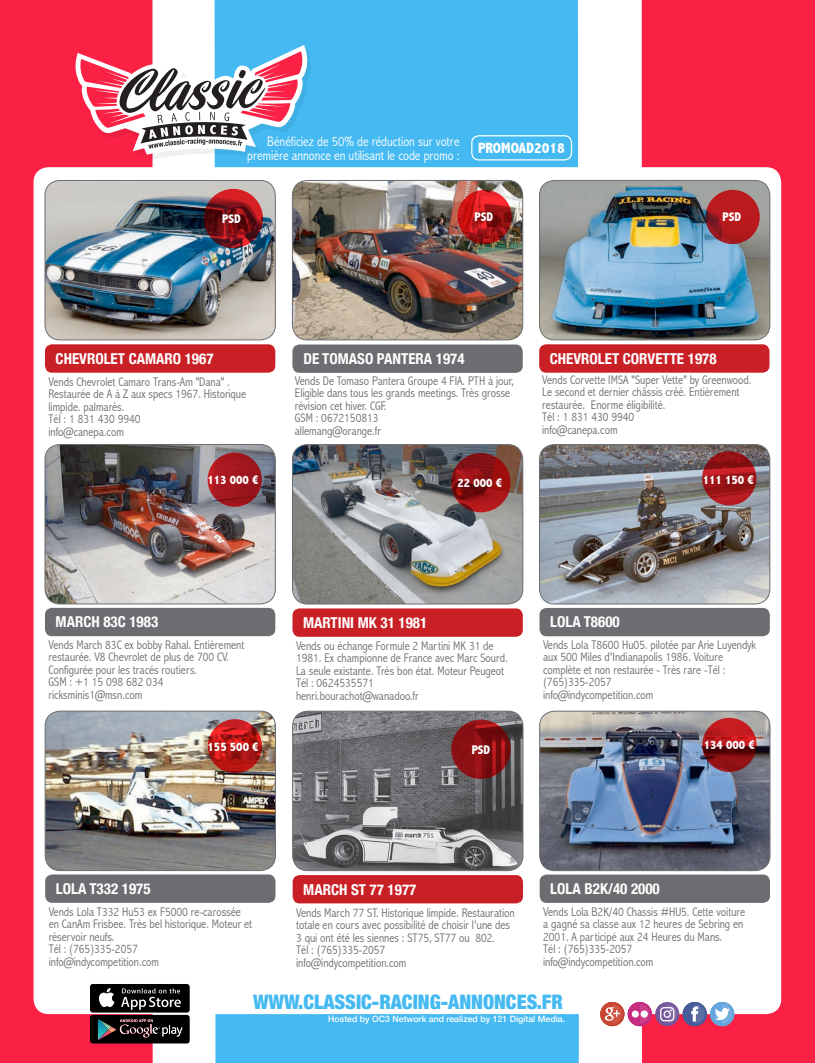
<style>
.page{position:relative;width:815px;height:1063px;background:#fa2145}
.page>*{position:absolute;margin:0;border:0;box-sizing:border-box;transform-origin:0 0}
.t1{font:900 condensed 20px "Helvetica Neue";color:#45baf2}
.Titre_Annonce{font:700 condensed 15px "Helvetica Neue";color:#fff}
.t2{font:800 condensed 15px "Abadi";color:#fff}
.t3{font:300 condensed 13.75px/13.8px "Abadi";color:#fff;text-align:right}
.Texte_Annonce{font:300 condensed 12.5px/12.5px "Abadi";color:#6c6d70}
.Prix{font:800 condensed 12.5px "Abadi";color:#fff}
.t4{font:500 8.75px "Helvetica Neue";color:#fff}
</style>
<div class="page">
<div style="left:152px;top:0;width:490px;height:1063px;background:#fff"></div>
<div style="left:215px;top:0;width:364px;height:1063px;background:#45baf2"></div>
<div style="left:34px;top:167px;width:747px;height:847px;background:#fff;border-radius:15px"></div>
<svg style="left:74px;top:45px;width:238px;height:115px"></svg>
<div style="left:600px;top:1002px;width:24px;height:24px;background:#c74533;border-radius:50%"></div>
<svg style="left:605px;top:1004px;width:17px;height:20px"></svg>
<div style="left:628px;top:1002px;width:24px;height:24px;background:#c72b80;border-radius:50%"></div>
<div style="left:632px;top:1011px;width:7px;height:7px;background:#fff;border-radius:50%"></div>
<svg style="left:640px;top:1004px;width:10px;height:19px"></svg>
<div style="left:641px;top:1011px;width:7px;height:7px;background:#fff;border-radius:50%"></div>
<div style="left:655px;top:1002px;width:24px;height:24px;background:#75579c;border-radius:50%"></div>
<svg style="left:660px;top:1004px;width:17px;height:20px"></svg>
<div style="left:683px;top:1002px;width:24px;height:24px;background:#475c99;border-radius:50%"></div>
<svg style="left:691px;top:1004px;width:14px;height:20px"></svg>
<div style="left:710px;top:1002px;width:24px;height:24px;background:#66a6de;border-radius:50%"></div>
<svg style="left:715px;top:1004px;width:17px;height:20px"></svg>
<div style="left:471px;top:135px;width:101px;height:26px;border:1px solid #fff;border-radius:7px"></div>
<div style="left:90px;top:984px;width:100px;height:29px;background:#000;border-radius:3px"></div>
<svg style="left:90px;top:988px;width:100px;height:55px"></svg>
<img style="left:540px;top:180px;width:230px;height:160px">
<div style="left:539px;top:180px;width:231px;height:160px;border:1px solid #6c6d70;border-radius:15px"></div>
<div style="left:539px;top:344px;width:230px;height:29px;background:#c92026;border-radius:7px"></div>
<svg style="left:706px;top:190px;width:54px;height:54px;background:#af1b1f"></svg>
<img style="left:292px;top:180px;width:231px;height:160px">
<div style="left:292px;top:180px;width:231px;height:160px;border:1px solid #6c6d70;border-radius:15px"></div>
<div style="left:292px;top:345px;width:231px;height:28px;background:#6c6d70;border-radius:7px"></div>
<svg style="left:458px;top:190px;width:54px;height:54px;background:#b21618"></svg>
<img style="left:45px;top:445px;width:230px;height:159px">
<div style="left:45px;top:444px;width:230px;height:160px;border:1px solid #6c6d70;border-radius:15px"></div>
<div style="left:45px;top:608px;width:230px;height:28px;background:#6c6d70;border-radius:7px"></div>
<img style="left:45px;top:180px;width:230px;height:160px">
<div style="left:45px;top:180px;width:230px;height:160px;border:1px solid #6c6d70;border-radius:15px"></div>
<div style="left:45px;top:344px;width:230px;height:29px;background:#c92026;border-radius:7px"></div>
<svg style="left:204px;top:189px;width:59px;height:59px;background:#841318"></svg>
<svg style="left:208px;top:453px;width:54px;height:54px;background:#a2181e"></svg>
<img style="left:539px;top:445px;width:231px;height:159px">
<div style="left:539px;top:444px;width:231px;height:160px;border:1px solid #6c6d70;border-radius:15px"></div>
<div style="left:539px;top:608px;width:231px;height:28px;background:#6c6d70;border-radius:7px"></div>
<svg style="left:702px;top:451px;width:54px;height:54px;background:#9f161a"></svg>
<img style="left:292px;top:445px;width:231px;height:159px">
<div style="left:292px;top:444px;width:231px;height:160px;border:1px solid #6c6d70;border-radius:15px"></div>
<div style="left:292px;top:608px;width:231px;height:29px;background:#c92026;border-radius:7px"></div>
<svg style="left:451px;top:453px;width:59px;height:59px;background:#901113"></svg>
<img style="left:45px;top:711px;width:230px;height:160px">
<div style="left:45px;top:711px;width:231px;height:160px;border:1px solid #6c6d70;border-radius:15px"></div>
<div style="left:45px;top:874px;width:230px;height:29px;background:#6c6d70;border-radius:7px"></div>
<svg style="left:208px;top:719px;width:54px;height:54px;background:#b81818"></svg>
<img style="left:540px;top:711px;width:230px;height:160px">
<div style="left:539px;top:711px;width:231px;height:160px;border:1px solid #6c6d70;border-radius:15px"></div>
<div style="left:540px;top:875px;width:230px;height:28px;background:#6c6d70;border-radius:7px"></div>
<svg style="left:702px;top:718px;width:54px;height:54px;background:#9c1418"></svg>
<img style="left:293px;top:711px;width:230px;height:160px">
<div style="left:292px;top:711px;width:231px;height:160px;border:1px solid #6c6d70;border-radius:15px"></div>
<div style="left:293px;top:875px;width:230px;height:28px;background:#c92026;border-radius:7px"></div>
<svg style="left:451px;top:720px;width:60px;height:59px;background:#871013"></svg>
<p class="t3" style="left:247px;top:135px;width:214px">Bénéficiez de 50% de réduction sur votre première annonce en utilisant le code promo :</p>
<p class="t2" style="left:478px;top:139px;width:88px">PROMOAD2018</p>
<p class="Prix" style="left:222px;top:211px;width:20px">PSD</p>
<p class="Prix" style="left:474px;top:210px;width:20px">PSD</p>
<p class="Prix" style="left:722px;top:210px;width:20px">PSD</p>
<p class="Titre_Annonce" style="left:56px;top:346px;width:159px">CHEVROLET CAMARO 1967</p>
<p class="Texte_Annonce" style="left:49px;top:375px;width:199px">Vends Chevrolet Camaro Trans-Am "Dana" .<br>Restaurée de A à Z aux specs 1967. Historique limpide. palmarès.</p>
<p class="Texte_Annonce" style="left:49px;top:413px;width:94px">Tél : 1 831 430 9940</p>
<p class="Texte_Annonce" style="left:49px;top:425px;width:77px">info@canepa.com</p>
<p class="Prix" style="left:207px;top:473px;width:53px">113 000 €</p>
<p class="Titre_Annonce" style="left:303px;top:346px;width:163px">DE TOMASO PANTERA 1974</p>
<p class="Texte_Annonce" style="left:295px;top:374px;width:220px">Vends De Tomaso Pantera Groupe 4 FIA. PTH à jour,<br>Eligible dans tous les grands meetings. Très grosse révision cet hiver. CGF.</p>
<p class="Texte_Annonce" style="left:295px;top:412px;width:85px">GSM : 0672150813</p>
<p class="Texte_Annonce" style="left:295px;top:424px;width:87px">allemang@orange.fr</p>
<p class="Prix" style="left:458px;top:476px;width:46px">22 000 €</p>
<p class="Titre_Annonce" style="left:550px;top:346px;width:168px">CHEVROLET CORVETTE 1978</p>
<p class="Texte_Annonce" style="left:542px;top:374px;width:211px">Vends Corvette IMSA "Super Vette" by Greenwood.<br>Le second et dernier châssis créé. Entièrement restaurée. Enorme éligibilité.</p>
<p class="Texte_Annonce" style="left:542px;top:411px;width:94px">Tél : 1 831 430 9940</p>
<p class="Texte_Annonce" style="left:542px;top:424px;width:77px">info@canepa.com</p>
<p class="Prix" style="left:703px;top:472px;width:52px">111 150 €</p>
<p class="Titre_Annonce" style="left:56px;top:609px;width:104px">MARCH 83C 1983</p>
<p class="Texte_Annonce" style="left:49px;top:639px;width:197px">Vends March 83C ex bobby Rahal. Entièrement restaurée. V8 Chevrolet de plus de 700 CV.<br>Configurée pour les tracés routiers.</p>
<p class="Texte_Annonce" style="left:49px;top:676px;width:116px">GSM : +1 15 098 682 034</p>
<p class="Texte_Annonce" style="left:49px;top:689px;width:95px">ricksminis1@msn.com</p>
<p class="Prix" style="left:208px;top:739px;width:53px">155 500 €</p>
<p class="Titre_Annonce" style="left:303px;top:610px;width:126px">MARTINI MK 31 1981</p>
<p class="Texte_Annonce" style="left:296px;top:639px;width:213px">Vends ou échange Formule 2 Martini MK 31 de<br>1981. Ex championne de France avec Marc Sourd.<br>La seule existante. Très bon état. Moteur Peugeot</p>
<p class="Texte_Annonce" style="left:296px;top:677px;width:79px">Tél : 0624535571</p>
<p class="Texte_Annonce" style="left:296px;top:689px;width:124px">henri.bourachot@wanadoo.fr</p>
<p class="Prix" style="left:472px;top:742px;width:20px">PSD</p>
<p class="Titre_Annonce" style="left:550px;top:610px;width:71px">LOLA T8600</p>
<p class="Texte_Annonce" style="left:543px;top:639px;width:215px">Vends Lola T8600 Hu05. pilotée par Arie Luyendyk aux 500 Miles d'Indianapolis 1986. Voiture complète et non restaurée - Très rare -Tél : (765)335-2057</p>
<p class="Texte_Annonce" style="left:543px;top:689px;width:112px">info@indycompetition.com</p>
<p class="Prix" style="left:704px;top:738px;width:53px">134 000 €</p>
<p class="Titre_Annonce" style="left:56px;top:876px;width:96px">LOLA T332 1975</p>
<p class="Texte_Annonce" style="left:49px;top:905px;width:205px">Vends Lola T332 Hu53 ex F5000 re-carossée en CanAm Frisbee. Très bel historique. Moteur et réservoir neufs.</p>
<p class="Texte_Annonce" style="left:49px;top:943px;width:91px">Tél : (765)335-2057</p>
<p class="Texte_Annonce" style="left:49px;top:955px;width:112px">info@indycompetition.com</p>
<p class="Titre_Annonce" style="left:303px;top:877px;width:115px">MARCH ST 77 1977</p>
<p class="Texte_Annonce" style="left:296px;top:906px;width:220px">Vends March 77 ST. Historique limpide. Restauration totale en cours avec possibilité de choisir l'une des<br>3 qui ont été les siennes : ST75, ST77 ou 802.</p>
<p class="Texte_Annonce" style="left:296px;top:944px;width:91px">Tél : (765)335-2057</p>
<p class="Texte_Annonce" style="left:296px;top:956px;width:112px">info@indycompetition.com</p>
<p class="Titre_Annonce" style="left:550px;top:876px;width:111px">LOLA B2K/40 2000</p>
<p class="Texte_Annonce" style="left:543px;top:905px;width:204px">Vends Lola B2K/40 Chassis #HU5. Cette voiture a gagné sa classe aux 12 heures de Sebring en<br>2001. A participé aux 24 Heures du Mans.</p>
<p class="Texte_Annonce" style="left:543px;top:943px;width:91px">Tél : (765)335-2057</p>
<p class="Texte_Annonce" style="left:543px;top:955px;width:112px">info@indycompetition.com</p>
<h1 class="t1" style="left:253px;top:985px;width:311px">WWW.CLASSIC-RACING-ANNONCES.FR</h1>
<p class="t4" style="left:328px;top:1012px;width:238px">Hosted by OC3 Network and realized by 121 Digital Media.</p>
</div>
